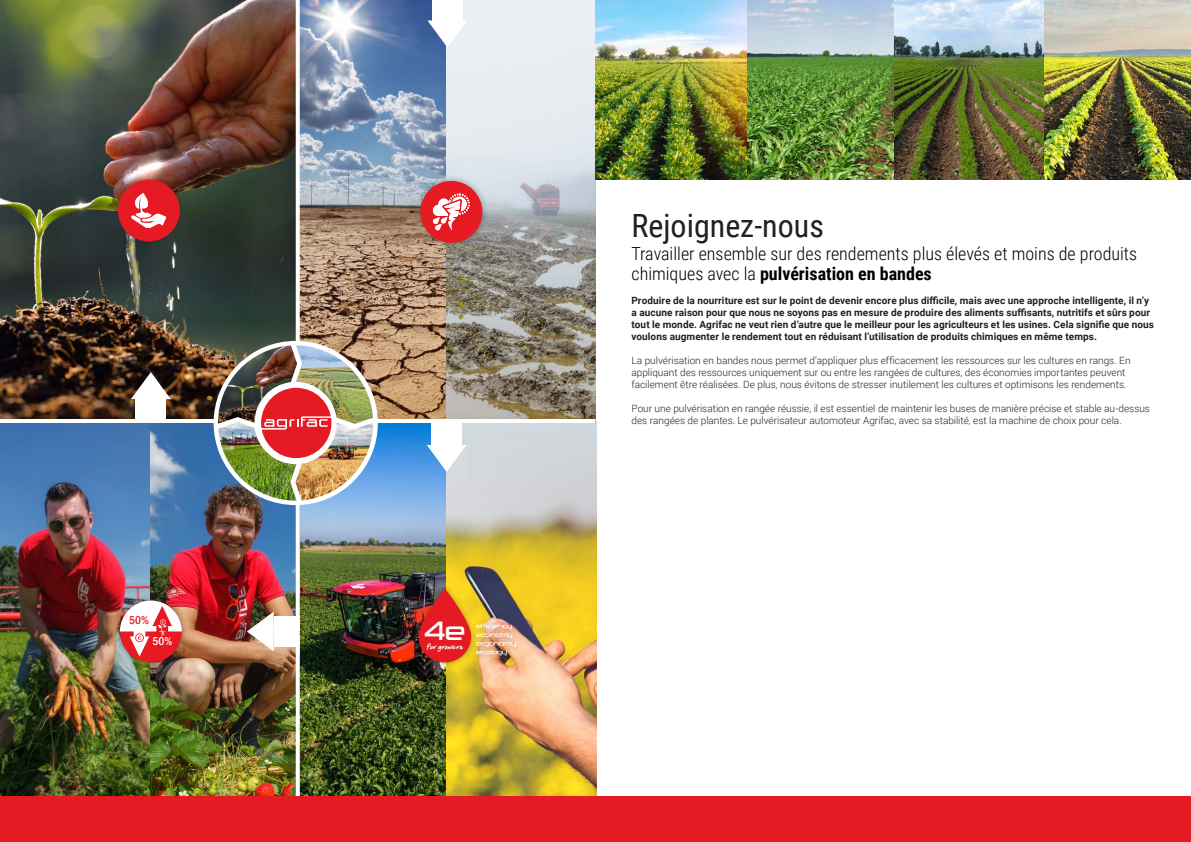
<style>
.page{position:relative;width:1191px;height:842px;background:#fff}
.page>*{position:absolute;margin:0;border:0;box-sizing:border-box;transform-origin:0 0}
.t1{font:32px "Roboto Condensed";color:#231f20}
.t2{font:300 28.8px "Trade Marker";color:#fff}
.t3{font:300 18px/20px "Roboto Condensed";color:#000}
.t4{font:500 condensed 11.7px "Franklin Gothic";color:#fff}
.t5{font:500 condensed 11.7px "Franklin Gothic";color:#e51a23}
.t6{font:300 10px/12px "Roboto";color:#231f20}
.t7{font:700 10px/12px "Roboto";letter-spacing:.01em;color:#231f20}
.t8{font:italic 6.6px "Hand Of Sean";color:#fff}
.s1{font-weight:700}
</style>
<div class="page">
<img style="left:300px;top:421px;width:297px;height:376px">
<div style="left:412px;top:583px;width:110px;height:86px;background:#231f20;opacity:.35"></div>
<svg style="left:418px;top:588px;width:53px;height:74px;background:#d83125"></svg>
<svg style="left:476px;top:624px;width:40px;height:31px"></svg>
<img style="left:300px;top:0;width:146px;height:419px">
<img style="left:446px;top:0;width:149px;height:419px">
<div style="left:414px;top:175px;width:75px;height:74px;background:#231f20;opacity:.35"></div>
<div style="left:420px;top:181px;width:62px;height:62px;background:#e51a23;border-radius:50%"></div>
<svg style="left:433px;top:193px;width:37px;height:37px"></svg>
<img style="left:0;top:423px;width:296px;height:374px">
<div style="left:114px;top:594px;width:74px;height:75px;background:#231f20;opacity:.35"></div>
<div style="left:120px;top:600px;width:62px;height:62px;background:#e51a23;border-radius:50%"></div>
<svg style="left:120px;top:600px;width:62px;height:57px"></svg>
<img style="left:0;top:0;width:296px;height:419px">
<div style="left:112px;top:173px;width:74px;height:75px;background:#231f20;opacity:.35"></div>
<div style="left:118px;top:180px;width:62px;height:61px;background:#e51a23;border-radius:50%"></div>
<svg style="left:132px;top:193px;width:34px;height:35px"></svg>
<svg style="left:296px;top:0;width:4px;height:797px"></svg>
<hr style="left:0;top:419px;width:595px;height:4px;background:#fff">
<div style="left:136px;top:399px;width:30px;height:24px;background:#fff"></div>
<svg style="left:131px;top:372px;width:40px;height:27px"></svg>
<div style="left:431px;top:421px;width:31px;height:24px;background:#fff"></div>
<svg style="left:427px;top:445px;width:39px;height:27px"></svg>
<div style="left:274px;top:616px;width:24px;height:31px;background:#fff"></div>
<svg style="left:247px;top:612px;width:27px;height:39px"></svg>
<div style="left:214px;top:341px;width:164px;height:164px;background:#fff;border-radius:50%"></div>
<img style="left:218px;top:345px;width:155px;height:77px">
<img style="left:218px;top:422px;width:155px;height:79px">
<div style="left:261px;top:388px;width:70px;height:70px;background:#e51a23;border-radius:50%"></div>
<svg style="left:260px;top:403px;width:72px;height:27px"></svg>
<div style="left:432px;top:0;width:30px;height:20px;background:#fff"></div>
<svg style="left:427px;top:20px;width:40px;height:27px"></svg>
<div style="left:0;top:797px;width:1191px;height:45px;background:#e51a23"></div>
<img style="left:746px;top:0;width:148px;height:180px">
<img style="left:595px;top:0;width:151px;height:180px">
<img style="left:1043px;top:0;width:148px;height:180px">
<img style="left:894px;top:0;width:149px;height:180px">
<p class="t5" style="left:129px;top:612px;width:21px">50%</p>
<p class="t4" style="left:153px;top:634px;width:21px">50%</p>
<p class="t2" style="left:424px;top:614px;width:42px">4e</p>
<p class="t8" style="left:426px;top:641px;width:41px">forgrowers</p>
<p class="t1" style="left:631px;top:203px;width:194px">Rejoignez-nous</p>
<p class="t3" style="left:631px;top:243px;width:507px">Travailler ensemble sur des rendements plus élevés et moins de produits chimiques avec la <span class="s1">pulvérisation en bandes</span></p>
<p class="t7" style="left:631px;top:294px;width:524px">Produire de la nourriture est sur le point de devenir encore plus difficile, mais avec une approche intelligente, il n’y a aucune raison pour que nous ne soyons pas en mesure de produire des aliments suffisants, nutritifs et sûrs pour tout le monde. Agrifac ne veut rien d’autre que le meilleur pour les agriculteurs et les usines. Cela signifie que nous voulons augmenter le rendement tout en réduisant l’utilisation de produits chimiques en même temps.</p>
<p class="t6" style="left:631px;top:354px;width:500px">La pulvérisation en bandes nous permet d’appliquer plus efficacement les ressources sur les cultures en rangs. En appliquant des ressources uniquement sur ou entre les rangées de cultures, des économies importantes peuvent facilement être réalisées. De plus, nous évitons de stresser inutilement les cultures et optimisons les rendements.</p>
<p class="t6" style="left:631px;top:402px;width:520px">Pour une pulvérisation en rangée réussie, il est essentiel de maintenir les buses de manière précise et stable au-dessus des rangées de plantes. Le pulvérisateur automoteur Agrifac, avec sa stabilité, est la machine de choix pour cela.</p>
</div>
